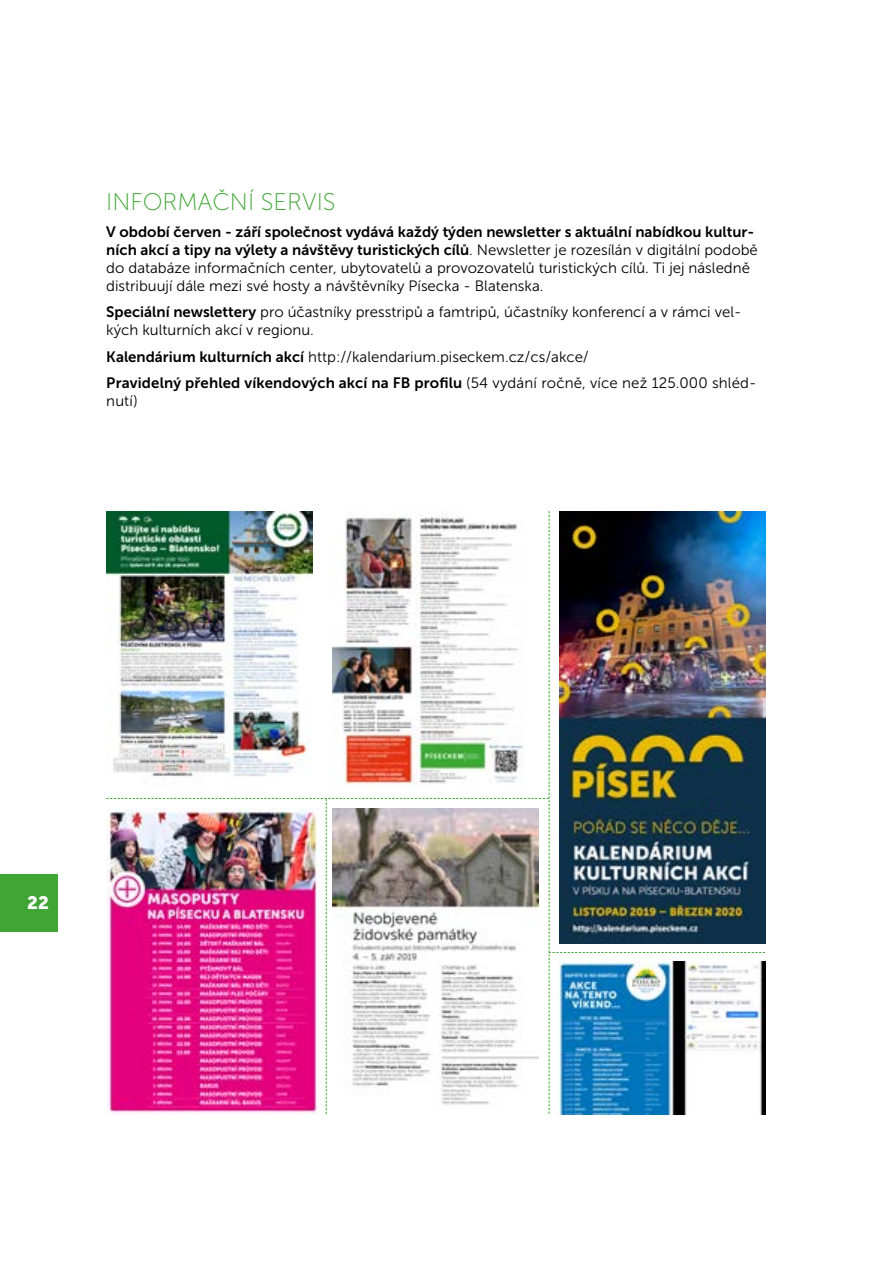
<style>
.page{position:relative;width:893px;height:1263px;background:#fff}
.page>*{position:absolute;margin:0;border:0;box-sizing:border-box;transform-origin:0 0}
.t1{font:24px "Museo Sans 100";color:#3fa535}
.t2{font:18px "Museo Sans 900";color:#fff}
.t3{font:15px/18px "Museo Sans 300";color:#000}
.t4{font:15px/18px "Museo Sans 700";color:#000}
.s1{font-family:"Museo Sans 300"}
.s2{font-family:"Museo Sans 700"}
</style>
<div class="page">
<div style="left:0;top:874px;width:57px;height:57px;background:#3fa535"></div>
<img style="left:106px;top:511px;width:659px;height:603px">
<img style="left:333px;top:808px;width:206px;height:306px">
<h1 class="t1" style="left:106px;top:189px;width:231px">INFORMAČNÍ SERVIS</h1>
<p class="t4" style="left:106px;top:223px;width:653px">V období červen - září společnost vydává každý týden newsletter s aktuální nabídkou kultur&shy;ních akcí a tipy na výlety a návštěvy turistických cílů<span class="s1">. Newsletter je rozesílán v digitální podobě</span></p>
<p class="t3" style="left:106px;top:259px;width:645px">do databáze informačních center, ubytovatelů a provozovatelů turistických cílů. Ti jej následně distribuují dále mezi své hosty a návštěvníky Písecka - Blatenska.</p>
<p class="t3" style="left:106px;top:303px;width:637px"><span class="s2">Speciální newslettery</span> pro účastníky presstripů a famtripů, účastníky konferencí a v rámci vel&shy;kých kulturních akcí v regionu.</p>
<p class="t3" style="left:106px;top:348px;width:484px"><span class="s2">Kalendárium kulturních akcí</span> http://kalendarium.piseckem.cz/cs/akce/</p>
<p class="t4" style="left:106px;top:374px;width:652px">Pravidelný přehled víkendových akcí na FB profilu <span class="s1">(54 vydání ročně, více než 125.000 shléd-</span></p>
<p class="t3" style="left:106px;top:392px;width:33px">nutí)</p>
<p class="t2" style="left:27px;top:893px;width:23px">22</p>
</div>
